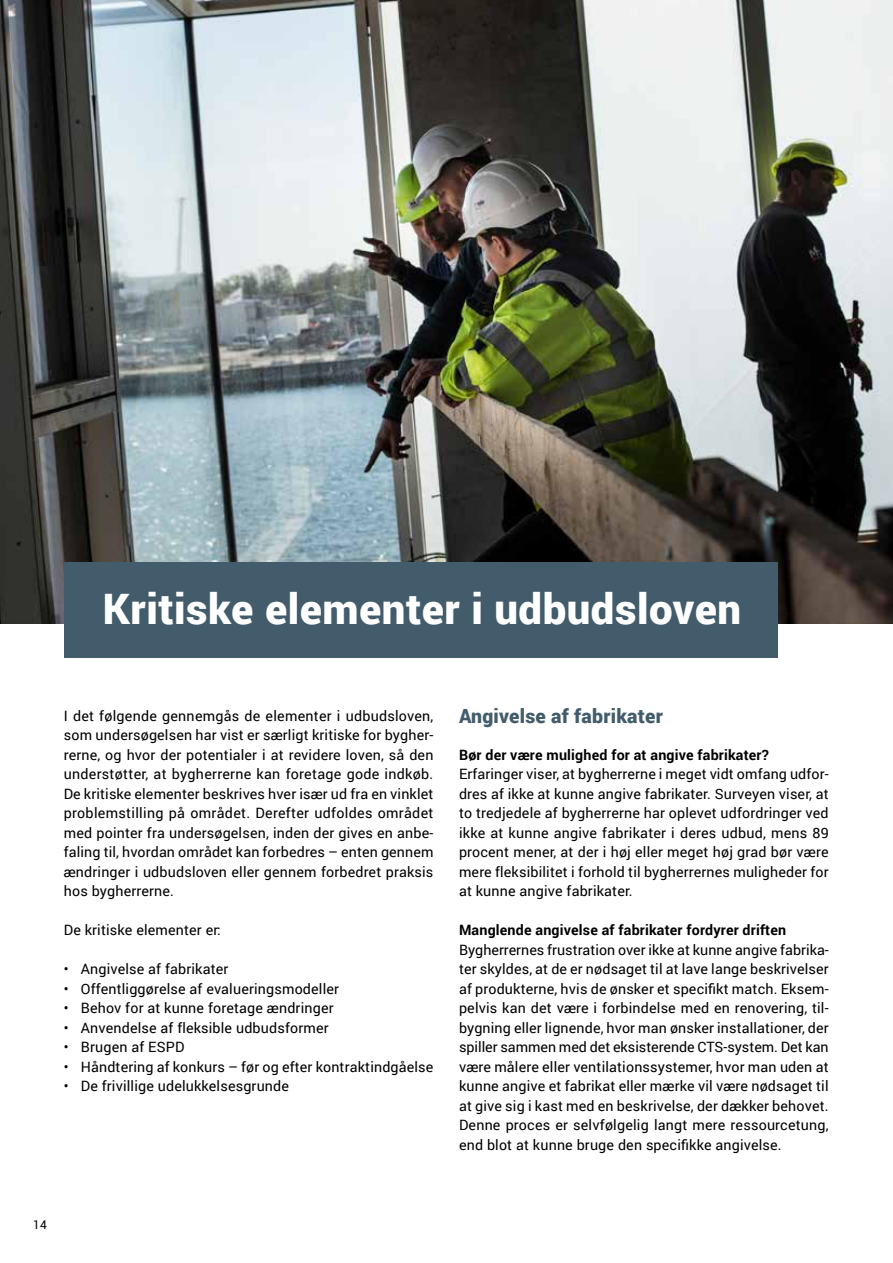
<style>
.page{position:relative;width:893px;height:1263px;background:#fff}
.page>*{position:absolute;margin:0;border:0;box-sizing:border-box;transform-origin:0 0}
.t1{font:900 42px "Roboto";letter-spacing:.01em;color:#fff}
.t2{font:900 19.5px "Roboto";letter-spacing:.01em;color:#425c6b}
.t3{font:14.25px/19.5px "Roboto";letter-spacing:.01em;color:#000;text-align:justify}
.t4{font:700 14.25px "Roboto";letter-spacing:.015em;color:#000}
.t5{font:12px "Roboto";color:#020203}
</style>
<div class="page">
<img style="left:0;top:0;width:893px;height:623px">
<div style="left:64px;top:562px;width:714px;height:96px;background:#425c6b"></div>
<h1 class="t1" style="left:103px;top:580px;width:640px">Kritiske elementer i udbudsloven</h1>
<p class="t3" style="left:64px;top:705px;width:371px">I det følgende gennemgås de elementer i udbudsloven, som undersøgelsen har vist er særligt kritiske for bygher&shy;rerne, og hvor der potentialer i at revidere loven, så den understøtter, at bygherrerne kan foretage gode indkøb.<br>De kritiske elementer beskrives hver især ud fra en vinklet problemstilling på området. Derefter udfoldes området med pointer fra undersøgelsen, inden der gives en anbe&shy;faling til, hvordan området kan forbedres – enten gennem ændringer i udbudsloven eller gennem forbedret praksis hos bygherrerne.</p>
<p class="t3" style="left:64px;top:920px;width:159px">De kritiske elementer er:</p>
<p class="t3" style="left:64px;top:959px;width:166px">• Angivelse af fabrikater</p>
<p class="t3" style="left:64px;top:978px;width:277px">• Offentliggørelse af evalueringsmodeller</p>
<p class="t3" style="left:64px;top:998px;width:271px">• Behov for at kunne foretage ændringer</p>
<p class="t3" style="left:64px;top:1017px;width:266px">• Anvendelse af fleksible udbudsformer</p>
<p class="t3" style="left:64px;top:1037px;width:122px">• Brugen af ESPD</p>
<p class="t3" style="left:64px;top:1056px;width:371px">• Håndtering af konkurs – før og efter kontraktindgåelse</p>
<p class="t3" style="left:64px;top:1076px;width:227px">• De frivillige udelukkelsesgrunde</p>
<h2 class="t2" style="left:459px;top:703px;width:205px">Angivelse af fabrikater</h2>
<p class="t4" style="left:459px;top:745px;width:311px">Bør der være mulighed for at angive fabrikater?</p>
<p class="t3" style="left:459px;top:764px;width:371px">Erfaringer viser, at bygherrerne i meget vidt omfang udfor&shy;dres af ikke at kunne angive fabrikater. Surveyen viser, at to tredjedele af bygherrerne har oplevet udfordringer ved ikke at kunne angive fabrikater i deres udbud, mens 89 procent mener, at der i høj eller meget høj grad bør være mere fleksibilitet i forhold til bygherrernes muligheder for at kunne angive fabrikater.</p>
<p class="t4" style="left:459px;top:920px;width:329px">Manglende angivelse af fabrikater fordyrer driften</p>
<p class="t3" style="left:459px;top:939px;width:371px">Bygherrernes frustration over ikke at kunne angive fabrika&shy;ter skyldes, at de er nødsaget til at lave lange beskrivelser af produkterne, hvis de ønsker et specifikt match. Eksem&shy;pelvis kan det være i forbindelse med en renovering, til&shy;bygning eller lignende, hvor man ønsker installationer, der spiller sammen med det eksisterende CTS-system. Det kan være målere eller ventilationssystemer, hvor man uden at kunne angive et fabrikat eller mærke vil være nødsaget til at give sig i kast med en beskrivelse, der dækker behovet.<br>Denne proces er selvfølgelig langt mere ressourcetung, end blot at kunne bruge den specifikke angivelse.</p>
<p class="t5" style="left:33px;top:1216px;width:15px">14</p>
</div>
